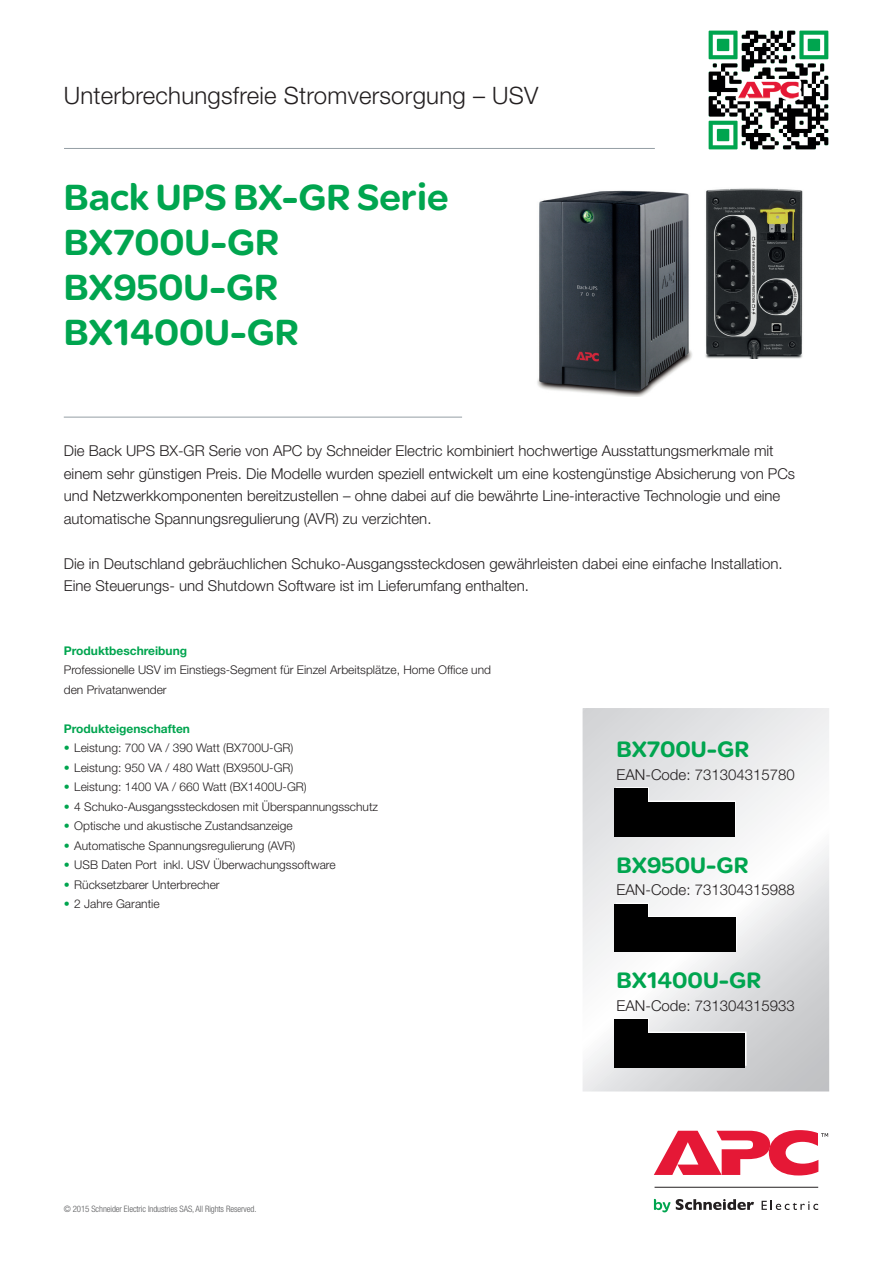
<style>
.page{position:relative;width:893px;height:1263px;background:#fff}
.page>*{position:absolute;margin:0;border:0;box-sizing:border-box;transform-origin:0 0}
.t1{font:900 39px/45px "SE Optimist";color:#00a54f}
.t2{font:300 24px "Helvetica Neue";letter-spacing:.01em;color:#231f20}
.t3{font:900 24px "SE Optimist";color:#00a54f}
.t4{font:300 15px/22.5px "Helvetica Neue";color:#231f20}
.t5{font:300 12px/19.5px "Helvetica Neue";color:#231f20}
.t6{font:700 12px "Helvetica Neue";color:#00a54f}
.t7{font:300 condensed 8.85px "Helvetica Neue";letter-spacing:-.01em;color:#57585a}
.s1{color:#00a54f}
</style>
<div class="page">
<svg style="left:654px;top:1199px;width:100px;height:13px"></svg>
<svg style="left:762px;top:1201px;width:56px;height:9px"></svg>
<hr style="left:655px;top:1187px;width:163px;height:1px;background:#231f20">
<svg style="left:654px;top:1130px;width:174px;height:45px"></svg>
<hr style="left:64px;top:148px;width:591px;height:1px;background:#959ea4">
<hr style="left:64px;top:417px;width:398px;height:1px;background:#959ea4">
<svg style="left:583px;top:708px;width:246px;height:383px"></svg>
<img style="left:708px;top:30px;width:121px;height:120px">
<img style="left:537px;top:190px;width:155px;height:206px">
<img style="left:705px;top:188px;width:98px;height:170px">
<div style="left:614px;top:789px;width:33px;height:19px;background:#000"></div>
<div style="left:614px;top:802px;width:120px;height:34px;background:#000"></div>
<div style="left:614px;top:904px;width:33px;height:19px;background:#000"></div>
<div style="left:614px;top:917px;width:122px;height:35px;background:#000"></div>
<div style="left:614px;top:1020px;width:33px;height:19px;background:#000"></div>
<div style="left:614px;top:1033px;width:131px;height:34px;background:#000"></div>
<h2 class="t2" style="left:64px;top:81px;width:476px">Unterbrechungsfreie Stromversorgung – USV</h2>
<h1 class="t1" style="left:64px;top:173px;width:386px">Back UPS BX-GR Serie<br>BX700U-GR<br>BX950U-GR<br>BX1400U-GR</h1>
<p class="t4" style="left:64px;top:439px;width:733px">Die Back UPS BX-GR Serie von APC by Schneider Electric kombiniert hochwertige Ausstattungsmerkmale mit einem sehr günstigen Preis. Die Modelle wurden speziell entwickelt um eine kostengünstige Absicherung von PCs und Netzwerkkomponenten bereitzustellen – ohne dabei auf die bewährte Line-interactive Technologie und eine automatische Spannungsregulierung (AVR) zu verzichten.</p>
<p class="t4" style="left:64px;top:552px;width:720px">Die in Deutschland gebräuchlichen Schuko-Ausgangssteckdosen gewährleisten dabei eine einfache Installation.<br>Eine Steuerungs- und Shutdown Software ist im Lieferumfang enthalten.</p>
<p class="t6" style="left:64px;top:643px;width:125px">Produktbeschreibung</p>
<p class="t5" style="left:64px;top:660px;width:429px">Professionelle USV im Einstiegs-Segment für Einzel Arbeitsplätze, Home Office und den Privatanwender</p>
<p class="t6" style="left:64px;top:721px;width:128px">Produkteigenschaften</p>
<p class="t5" style="left:64px;top:738px;width:231px"><span class="s1">•</span> Leistung: 700 VA / 390 Watt (BX700U-GR)</p>
<p class="t5" style="left:64px;top:757px;width:231px"><span class="s1">•</span> Leistung: 950 VA / 480 Watt (BX950U-GR)</p>
<p class="t5" style="left:64px;top:777px;width:245px"><span class="s1">•</span> Leistung: 1400 VA / 660 Watt (BX1400U-GR)</p>
<p class="t5" style="left:64px;top:796px;width:316px"><span class="s1">•</span> 4 Schuko-Ausgangssteckdosen mit Überspannungsschutz</p>
<p class="t5" style="left:64px;top:816px;width:230px"><span class="s1">•</span> Optische und akustische Zustandsanzeige</p>
<p class="t5" style="left:64px;top:835px;width:233px"><span class="s1">•</span> Automatische Spannungsregulierung (AVR)</p>
<p class="t5" style="left:64px;top:855px;width:273px"><span class="s1">•</span> USB Daten Port inkl. USV Überwachungssoftware</p>
<p class="t5" style="left:64px;top:874px;width:157px"><span class="s1">•</span> Rücksetzbarer Unterbrecher</p>
<p class="t5" style="left:64px;top:894px;width:97px"><span class="s1">•</span> 2 Jahre Garantie</p>
<p class="t7" style="left:64px;top:1204px;width:194px">© 2015 Schneider Electric Industries SAS, All Rights Reserved.</p>
<h2 class="t3" style="left:617px;top:732px;width:134px">BX700U-GR</h2>
<p class="t4" style="left:617px;top:763px;width:180px">EAN-Code: 731304315780</p>
<h2 class="t3" style="left:617px;top:848px;width:133px">BX950U-GR</h2>
<p class="t4" style="left:617px;top:878px;width:180px">EAN-Code: 731304315988</p>
<h2 class="t3" style="left:617px;top:963px;width:146px">BX1400U-GR</h2>
<p class="t4" style="left:617px;top:994px;width:180px">EAN-Code: 731304315933</p>
</div>
